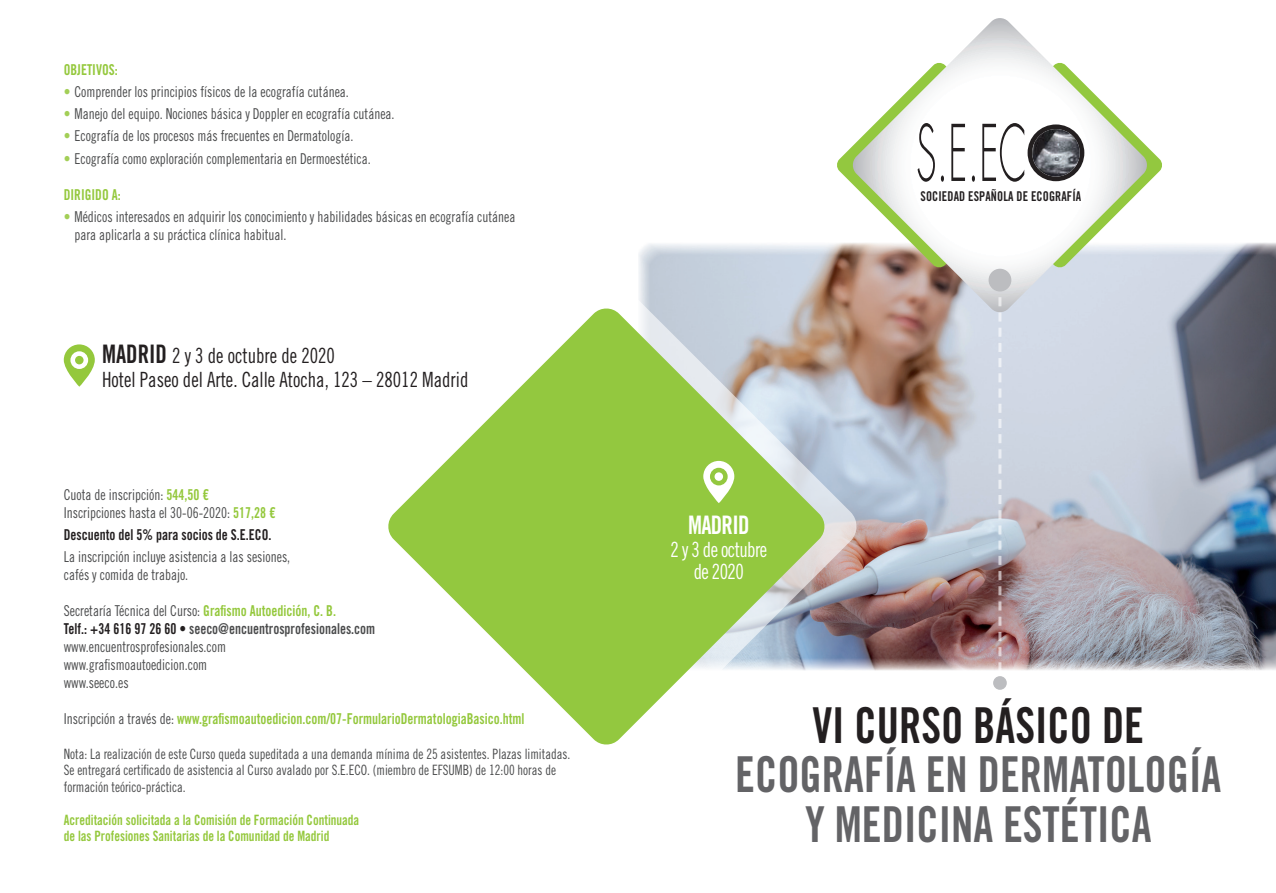
<style>
.page{position:relative;width:1276px;height:893px;background:#fff}
.page>*{position:absolute;margin:0;border:0;box-sizing:border-box;transform-origin:0 0}
.t1{font:49.5px/49.5px "Trade Gothic LT Std Bd Cn 20";color:#636366;text-align:center;scale:.9 1}
.t2{font:25.5px "Trade Gothic LT Std Bd Cn 20";letter-spacing:-.03em;color:#fff;scale:.9 1}
.t3{font:21px "Trade Gothic LT Std Cn 18";color:#231f20;scale:.9 1}
.t4{font:21px "Trade Gothic LT Std Cn 18";letter-spacing:-.03em;color:#fff;scale:.9 1}
.t5{font:15px/18px "Trade Gothic LT Std Cn 18";color:#4b4c4d;scale:.9 1}
.t6{font:15px "Trade Gothic LT Std Bd Cn 20";color:#94c83c;scale:.9 1}
.t7{font:15px "Trade Gothic LT Std Bd Cn 20";color:#4b4c4d;scale:.9 1}
.t8{font:15px "Trade Gothic LT Std Bd Cn 20";color:#231f20;scale:.9 1}
.t9{font:14.25px/16.5px "Trade Gothic LT Std Cn 18";color:#4b4c4d;scale:.9 1}
.t10{font:14.25px/16.5px "Trade Gothic LT Std Bd Cn 20";color:#94c83c;scale:.9 1}
.t11{font:13.5px "Trade Gothic LT Std Bd Cn 20";letter-spacing:.01em;color:#231f20;scale:.9 1}
.s1{color:#a3cf57}
.s2{font-family:"Trade Gothic LT Std Bd Cn 20";font-size:25.5px}
.s3{font-family:"Trade Gothic LT Std Bd Cn 20";color:#94c83c}
.s4{color:#231f20}
.s5{font-family:"Trade Gothic LT Std Cn 18";color:#4b4c4d}
</style>
<div class="page">
<img style="left:639px;top:243px;width:637px;height:427px">
<svg style="left:639px;top:276px;width:219px;height:394px;background:#b6b3ba"></svg>
<svg style="left:388px;top:307px;width:438px;height:438px;fill:#93c83f"></svg>
<svg style="left:703px;top:461px;width:31px;height:42px"></svg>
<div style="left:710px;top:468px;width:17px;height:17px;background:#93c83f;border-radius:50%"></div>
<div style="left:714px;top:472px;width:9px;height:9px;background:#fff;border-radius:50%"></div>
<svg style="left:64px;top:344px;width:31px;height:43px"></svg>
<svg style="left:70px;top:351px;width:18px;height:18px"></svg>
<div style="left:75px;top:356px;width:9px;height:8px;background:#94c83c;border-radius:50%"></div>
<svg style="left:851px;top:18px;width:297px;height:295px"></svg>
<svg style="left:836px;top:62px;width:327px;height:206px"></svg>
<svg style="left:1027px;top:124px;width:57px;height:57px"></svg>
<img style="left:1032px;top:129px;width:47px;height:48px;border-radius:24px">
<div style="left:988px;top:269px;width:23px;height:22px;background:#bcbdc0;border-radius:50%"></div>
<div style="left:993px;top:676px;width:13px;height:14px;background:#bcbdc0;border-radius:50%"></div>
<svg style="left:998px;top:297px;width:3px;height:373px"></svg>
<p class="t6" style="left:64px;top:60px;width:61px">OBJETIVOS:</p>
<p class="t5" style="left:64px;top:82px;width:318px"><span class="s1">•</span> Comprender los principios físicos de la ecografía cutánea.</p>
<p class="t5" style="left:64px;top:105px;width:369px"><span class="s1">•</span> Manejo del equipo. Nociones básica y Doppler en ecografía cutánea.</p>
<p class="t5" style="left:64px;top:127px;width:323px"><span class="s1">•</span> Ecografía de los procesos más frecuentes en Dermatología.</p>
<p class="t5" style="left:64px;top:149px;width:342px"><span class="s1">•</span> Ecografía como exploración complementaria en Dermoestética.</p>
<p class="t6" style="left:64px;top:185px;width:65px">DIRIGIDO A:</p>
<p class="t5" style="left:74px;top:207px;width:491px;text-indent:-11px"><span class="s1">•</span> Médicos interesados en adquirir los conocimiento y habilidades básicas en ecografía cutánea para aplicarla a su práctica clínica habitual.</p>
<p class="t3" style="left:102px;top:343px;width:260px"><span class="s2">MADRID</span> 2 y 3 de octubre de 2020</p>
<p class="t3" style="left:102px;top:367px;width:408px">Hotel Paseo del Arte. Calle Atocha, 123 – 28012 Madrid</p>
<p class="t5" style="left:64px;top:485px;width:163px">Cuota de inscripción: <span class="s3">544,50 €</span></p>
<p class="t5" style="left:64px;top:503px;width:237px">Inscripciones hasta el 30-06-2020: <span class="s3">517,28 €</span></p>
<p class="t8" style="left:64px;top:526px;width:232px">Descuento del 5% para socios de S.E.ECO.</p>
<p class="t5" style="left:64px;top:548px;width:253px">La inscripción incluye asistencia a las sesiones, cafés y comida de trabajo.</p>
<p class="t5" style="left:64px;top:602px;width:304px">Secretaría Técnica del Curso: <span class="s3">Grafismo Autoedición, C. B.</span></p>
<p class="t7" style="left:64px;top:620px;width:348px"><span class="s4">Telf.: +34 616 97 26 60 •</span> seeco@encuentrosprofesionales.com</p>
<p class="t5" style="left:64px;top:638px;width:182px">www.encuentrosprofesionales.com</p>
<p class="t5" style="left:64px;top:656px;width:161px">www.grafismoautoedicion.com</p>
<p class="t5" style="left:64px;top:674px;width:73px">www.seeco.es</p>
<p class="t6" style="left:64px;top:710px;width:513px"><span class="s5">Inscripción a través de:</span> www.grafismoautoedicion.com/07-FormularioDermatologiaBasico.html</p>
<p class="t9" style="left:64px;top:745px;width:564px">Nota: La realización de este Curso queda supeditada a una demanda mínima de 25 asistentes. Plazas limitadas.<br>Se entregará certificado de asistencia al Curso avalado por S.E.ECO. (miembro de EFSUMB) de 12:00 horas de formación teórico-práctica.</p>
<p class="t10" style="left:64px;top:811px;width:330px">Acreditación solicitada a la Comisión de Formación Continuada de las Profesiones Sanitarias de la Comunidad de Madrid</p>
<p class="t2" style="left:688px;top:510px;width:70px">MADRID</p>
<p class="t4" style="left:670px;top:537px;width:109px">2 y 3 de octubre</p>
<p class="t4" style="left:694px;top:559px;width:57px">de 2020</p>
<p class="t11" style="left:920px;top:188px;width:180px">SOCIEDAD ESPAÑOLA DE ECOGRAFÍA</p>
<p class="t1" style="left:735px;top:700px;width:541px"><span class="s4">VI CURSO BÁSICO DE<br></span>ECOGRAFÍA EN DERMATOLOGÍA</p>
<p class="t1" style="left:805px;top:799px;width:386px">Y MEDICINA ESTÉTICA</p>
</div>
